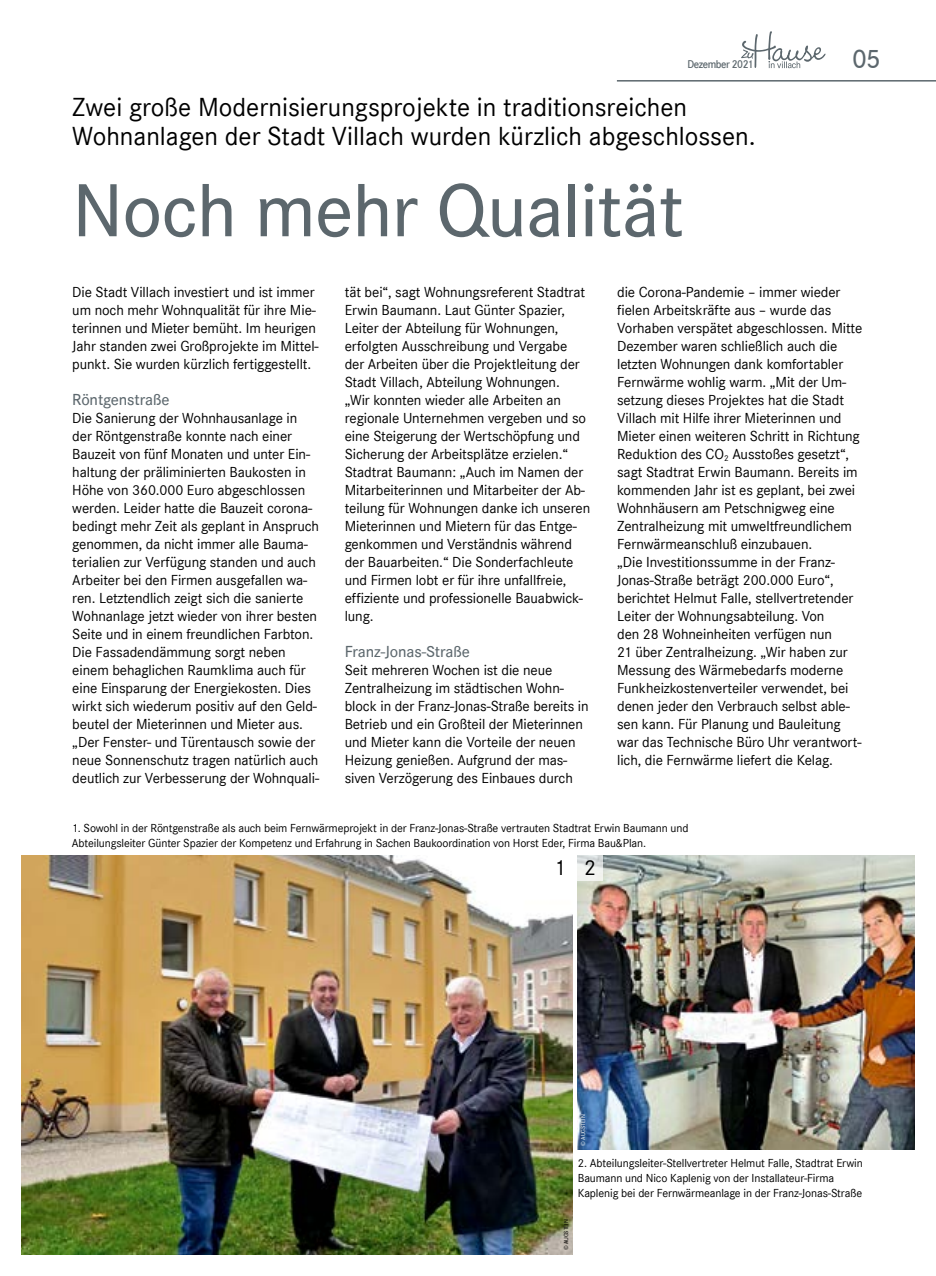
<style>
.page{position:relative;width:936px;height:1276px;background:#fff}
.page>*{position:absolute;margin:0;border:0;box-sizing:border-box;transform-origin:0 0}
.t1{font:500 78px "Corporate S";letter-spacing:-.01em;color:#5c676d}
.t2{font:500 27.45px "Corporate S";color:#5c676d}
.Absatz_Initial{font:27px/28.5px "Corporate S";color:#000}
.t3{font:22.5px "Corporate S";color:#000}
.Absatz_Initial-2{font:500 16.5px "Corporate S";letter-spacing:-.005em;color:#5c676d}
.Absatz_Initial-3{font:15px/18px "Corporate S";letter-spacing:-.005em;color:#000}
.Fleißtext_ILG{font:12px/15px "Corporate S";letter-spacing:-.01em;color:#000}
.t4{font:600 11.7px "Corporate S";letter-spacing:-.04em;color:#5c676d;scale:.92 1}
.t5{font:6px "Corporate S";color:#fff}
.t6{font:6px "Corporate S";color:#000}
</style>
<div class="page">
<svg style="left:741px;top:31px;width:84px;height:37px"></svg>
<hr style="left:617px;top:80px;width:318px;height:2px;background:#5c676d">
<img style="left:21px;top:855px;width:551px;height:399px">
<img style="left:577px;top:855px;width:337px;height:295px">
<div style="left:547px;top:855px;width:25px;height:25px;background:#fff"></div>
<svg style="left:577px;top:855px;width:25px;height:25px"></svg>
<p class="t4" style="left:687px;top:57px;width:73px">Dezember 2021</p>
<p class="t2" style="left:852px;top:43px;width:30px">05</p>
<p class="Absatz_Initial" style="left:72px;top:93px;width:685px">Zwei große Modernisierungsprojekte in traditionsreichen<br>Wohnanlagen der Stadt Villach wurden kürzlich abgeschlossen.</p>
<p class="t1" style="left:72px;top:166px;width:613px">Noch mehr Qualität</p>
<p class="Absatz_Initial-3" style="left:72px;top:283px;width:248px">Die Stadt Villach investiert und ist immer um noch mehr Wohnqualität für ihre Mie&shy;terinnen und Mieter bemüht. Im heurigen Jahr standen zwei Großprojekte im Mittel&shy;punkt. Sie wurden kürzlich fertiggestellt.</p>
<p class="Absatz_Initial-2" style="left:72px;top:390px;width:99px">Röntgenstraße</p>
<p class="Absatz_Initial-3" style="left:72px;top:409px;width:248px">Die Sanierung der Wohnhausanlage in der Röntgenstraße konnte nach einer Bauzeit von fünf Monaten und unter Ein&shy;haltung der präliminierten Baukosten in Höhe von 360.000 Euro abgeschlossen werden. Leider hatte die Bauzeit corona&shy;bedingt mehr Zeit als geplant in Anspruch genommen, da nicht immer alle Bauma&shy;terialien zur Verfügung standen und auch Arbeiter bei den Firmen ausgefallen wa&shy;ren. Letztendlich zeigt sich die sanierte Wohnanlage jetzt wieder von ihrer besten Seite und in einem freundlichen Farbton.<br>Die Fassadendämmung sorgt neben einem behaglichen Raumklima auch für eine Einsparung der Energiekosten. Dies wirkt sich wiederum positiv auf den Geld&shy;beutel der Mieterinnen und Mieter aus. „Der Fenster- und Türentausch sowie der neue Sonnenschutz tragen natürlich auch deutlich zur Verbesserung der Wohnquali-</p>
<p class="Absatz_Initial-3" style="left:345px;top:283px;width:247px">tät bei“, sagt Wohnungsreferent Stadtrat Erwin Baumann. Laut Günter Spazier, Leiter der Abteilung für Wohnungen, erfolgten Ausschreibung und Vergabe der Arbeiten über die Projektleitung der Stadt Villach, Abteilung Wohnungen.<br>„Wir konnten wieder alle Arbeiten an regionale Unternehmen vergeben und so eine Steigerung der Wertschöpfung und Sicherung der Arbeitsplätze erzielen.“ Stadtrat Baumann: „Auch im Namen der Mitarbeiterinnen und Mitarbeiter der Ab&shy;teilung für Wohnungen danke ich unseren Mieterinnen und Mietern für das Entge&shy;genkommen und Verständnis während der Bauarbeiten.“ Die Sonderfachleute und Firmen lobt er für ihre unfallfreie, effiziente und professionelle Bauabwick&shy;lung.</p>
<p class="Absatz_Initial-2" style="left:345px;top:642px;width:127px">Franz-Jonas-Straße</p>
<p class="Absatz_Initial-3" style="left:345px;top:661px;width:245px">Seit mehreren Wochen ist die neue Zentralheizung im städtischen Wohn&shy;block in der Franz-Jonas-Straße bereits in Betrieb und ein Großteil der Mieterinnen und Mieter kann die Vorteile der neuen Heizung genießen. Aufgrund der mas&shy;siven Verzögerung des Einbaues durch</p>
<p class="Absatz_Initial-3" style="left:617px;top:283px;width:247px">die Corona-Pandemie – immer wieder fielen Arbeitskräfte aus – wurde das Vorhaben verspätet abgeschlossen. Mitte Dezember waren schließlich auch die letzten Wohnungen dank komfortabler Fernwärme wohlig warm. „Mit der Um&shy;setzung dieses Projektes hat die Stadt Villach mit Hilfe ihrer Mieterinnen und Mieter einen weiteren Schritt in Richtung Reduktion des CO<sub>2</sub> Ausstoßes gesetzt“, sagt Stadtrat Erwin Baumann. Bereits im kommenden Jahr ist es geplant, bei zwei Wohnhäusern am Petschnigweg eine Zentralheizung mit umweltfreundlichem Fernwärmeanschluß einzubauen.</p>
<p class="Absatz_Initial-3" style="left:617px;top:553px;width:246px">„Die Investitionssumme in der Franz-Jonas-Straße beträgt 200.000 Euro“, berichtet Helmut Falle, stellvertretender Leiter der Wohnungsabteilung. Von<br>den 28 Wohneinheiten verfügen nun<br>21 über Zentralheizung. „Wir haben zur Messung des Wärmebedarfs moderne Funkheizkostenverteiler verwendet, bei denen jeder den Verbrauch selbst able&shy;sen kann. Für Planung und Bauleitung war das Technische Büro Uhr verantwort&shy;lich, die Fernwärme liefert die Kelag.</p>
<p class="Fleißtext_ILG" style="left:72px;top:820px;width:618px">1. Sowohl in der Röntgenstraße als auch beim Fernwärmeprojekt in der Franz-Jonas-Straße vertrauten Stadtrat Erwin Baumann und<br>Abteilungsleiter Günter Spazier der Kompetenz und Erfahrung in Sachen Baukoordination von Horst Eder, Firma Bau&amp;Plan.</p>
<p class="t3" style="left:554px;top:855px;width:13px">1</p>
<p class="t3" style="left:584px;top:855px;width:13px">2</p>
<p class="t5" style="left:580px;top:1145px;width:33px;rotate:-90deg">© AUGSTEIN</p>
<p class="t6" style="left:562px;top:1250px;width:33px;rotate:-90deg">© AUGSTEIN</p>
<p class="Fleißtext_ILG" style="left:578px;top:1155px;width:286px">2. Abteilungsleiter-Stellvertreter Helmut Falle, Stadtrat Erwin<br>Baumann und Nico Kaplenig von der Installateur-Firma<br>Kaplenig bei der Fernwärmeanlage in der Franz-Jonas-Straße</p>
</div>
